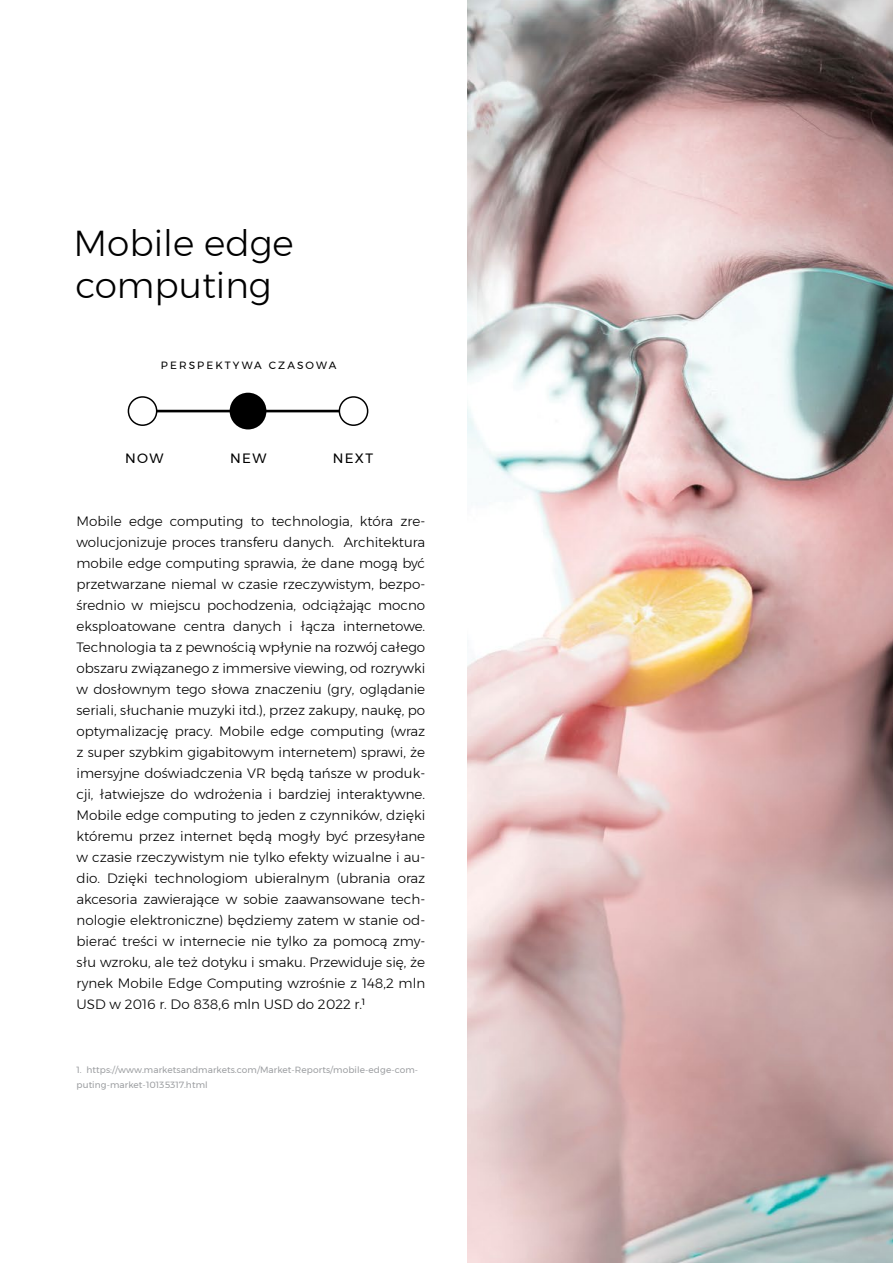
<style>
.page{position:relative;width:893px;height:1263px;background:#fff}
.page>*{position:absolute;margin:0;border:0;box-sizing:border-box;transform-origin:0 0}
.t1{font:300 36px/42px "Montserrat";color:#000}
.t2{font:300 13.5px/21px "Montserrat";color:#000;text-align:justify}
.t3{font:13.5px "Montserrat";color:#000}
.t4{font:10.5px "Montserrat";color:#000}
.t5{font:9px/15px "Montserrat";letter-spacing:.01em;color:#9d9fa2}
</style>
<div class="page">
<img style="left:468px;top:0;width:425px;height:1263px">
<hr style="left:138px;top:410px;width:219px;height:2px;background:#000">
<div style="left:230px;top:393px;width:36px;height:36px;background:#000;border-radius:50%"></div>
<div style="left:339px;top:397px;width:29px;height:28px;background:#fff;border-radius:50%"></div>
<div style="left:339px;top:396px;width:29px;height:30px;border:2px solid #000;border-radius:50%"></div>
<div style="left:128px;top:397px;width:29px;height:28px;background:#fff;border-radius:50%"></div>
<div style="left:128px;top:396px;width:29px;height:30px;border:2px solid #000;border-radius:50%"></div>
<h1 class="t1" style="left:74px;top:222px;width:222px">Mobile edge computing</h1>
<p class="t4" style="left:161px;top:357px;width:10px">perspekt</p>
<p class="t4" style="left:233px;top:357px;width:19px">ywaczas</p>
<p class="t4" style="left:306px;top:357px;width:22px">owa</p>
<p class="t3" style="left:125px;top:448px;width:38px">now</p>
<p class="t3" style="left:230px;top:448px;width:13px">new</p>
<p class="t3" style="left:333px;top:448px;width:40px">next</p>
<p class="t2" style="left:77px;top:511px;width:350px">Mobile edge computing to technologia, która zre&shy;wolucjonizuje proces transferu danych. Architektura mobile edge computing sprawia, że dane mogą być przetwarzane niemal w czasie rzeczywistym, bezpo&shy;średnio w miejscu pochodzenia, odciążając mocno eksploatowane centra danych i łącza internetowe.<br>Technologia ta z pewnością wpłynie na rozwój całego obszaru związanego z immersive viewing, od rozrywki w dosłownym tego słowa znaczeniu (gry, oglądanie seriali, słuchanie muzyki itd.), przez zakupy, naukę, po optymalizację pracy. Mobile edge computing (wraz z super szybkim gigabitowym internetem) sprawi, że imersyjne doświadczenia VR będą tańsze w produk&shy;cji, łatwiejsze do wdrożenia i bardziej interaktywne.<br>Mobile edge computing to jeden z czynników, dzięki któremu przez internet będą mogły być przesyłane w czasie rzeczywistym nie tylko efekty wizualne i au&shy;dio. Dzięki technologiom ubieralnym (ubrania oraz akcesoria zawierające w sobie zaawansowane tech&shy;nologie elektroniczne) będziemy zatem w stanie od&shy;bierać treści w internecie nie tylko za pomocą zmy&shy;słu wzroku, ale też dotyku i smaku. Przewiduje się, że rynek Mobile Edge Computing wzrośnie z 148,2 mln USD w 2016 r. Do 838,6 mln USD do 2022 r.<sup>1</sup></p>
<p class="t5" style="left:77px;top:1062px;width:343px">1. https://www.marketsandmarkets.com/Market-Reports/mobile-edge-com&shy;puting-market-10135317.html</p>
</div>
